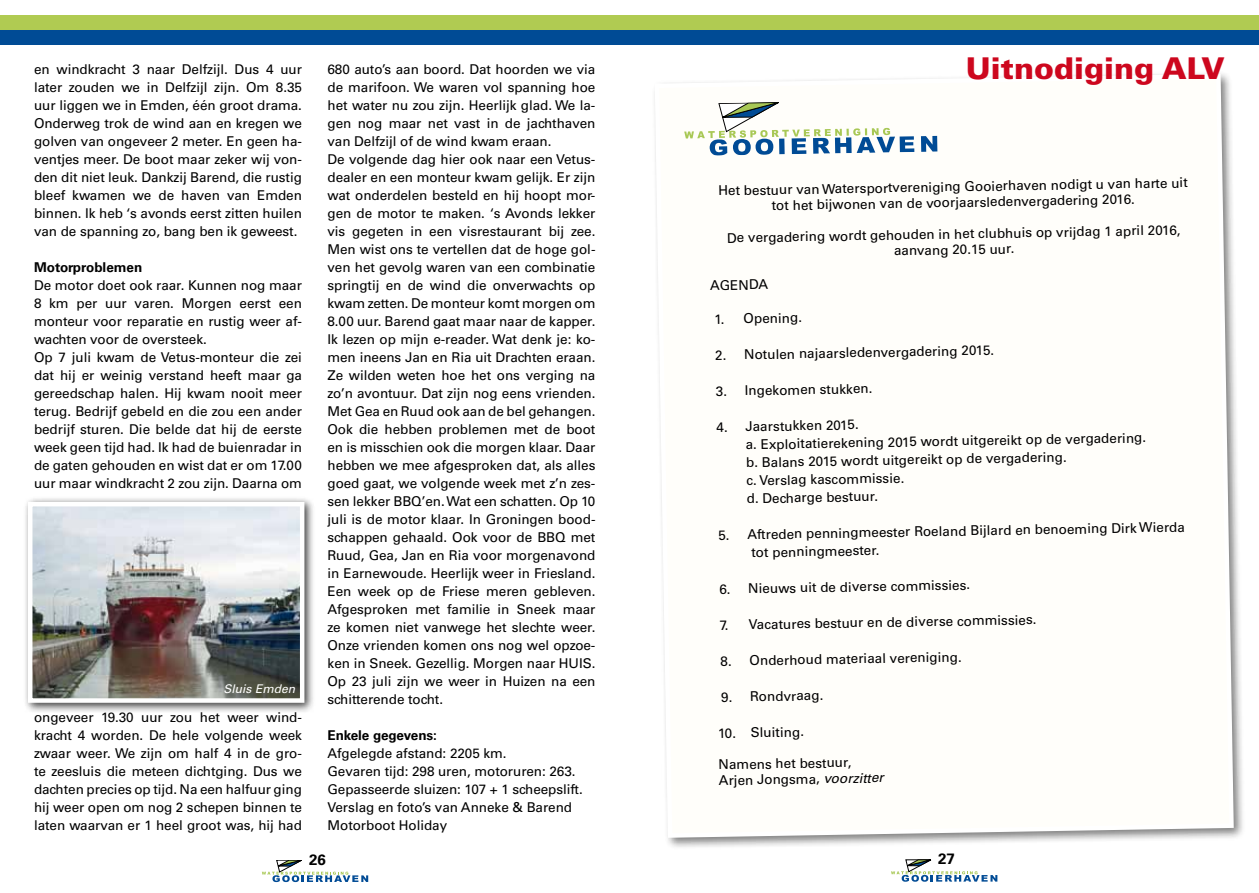
<style>
.page{position:relative;width:1259px;height:893px;background:#fff}
.page>*{position:absolute;margin:0;border:0;box-sizing:border-box;transform-origin:0 0}
.t1{font:900 30px "Univers";color:#cd071e}
.t2{font:700 15px "Univers";color:#000}
.t3{font:13.5px/18px "Univers";letter-spacing:-.005em;color:#000}
.t4{font:700 13.5px "Univers";letter-spacing:-.005em;color:#000}
.t5{font:italic 12px "Univers";color:#fff}
.s1{font-style:italic}
</style>
<div class="page">
<svg style="left:891px;top:859px;width:106px;height:23px"></svg>
<div style="left:0;top:15px;width:1259px;height:15px;background:#b0cb52"></div>
<div style="left:0;top:30px;width:1259px;height:15px;background:#004b95"></div>
<svg style="left:262px;top:860px;width:106px;height:22px"></svg>
<div style="left:651px;top:70px;width:595px;height:780px;background:#000;opacity:.5"></div>
<svg style="left:652px;top:71px;width:584px;height:769px"></svg>
<svg style="left:687px;top:161px;width:521px;height:657px"></svg>
<svg style="left:684px;top:102px;width:230px;height:54px"></svg>
<svg style="left:921px;top:136px;width:16px;height:16px"></svg>
<div style="left:23px;top:497px;width:292px;height:217px;background:#000;opacity:.75"></div>
<img style="left:33px;top:507px;width:266px;height:191px">
<div style="left:28px;top:502px;width:276px;height:201px;border:4px solid #fff"></div>
<p class="t3" style="left:34px;top:60px;width:269px;text-align:justify">en windkracht 3 naar Delfzijl. Dus 4 uur later zouden we in Delfzijl zijn. Om 8.35 uur liggen we in Emden, één groot drama.<br>Onderweg trok de wind aan en kregen we golven van ongeveer 2 meter. En geen ha&shy;ventjes meer. De boot maar zeker wij von&shy;den dit niet leuk. Dankzij Barend, die rustig bleef kwamen we de haven van Emden binnen. Ik heb ‘s avonds eerst zitten huilen van de spanning zo, bang ben ik geweest.</p>
<p class="t4" style="left:34px;top:259px;width:110px">Motorproblemen</p>
<p class="t3" style="left:34px;top:276px;width:269px">De motor doet ook raar. Kunnen nog maar 8 km per uur varen. Morgen eerst een monteur voor reparatie en rustig weer af&shy;wachten voor de oversteek.<br>Op 7 juli kwam de Vetus-monteur die zei dat hij er weinig verstand heeft maar ga gereedschap halen. Hij kwam nooit meer terug. Bedrijf gebeld en die zou een ander bedrijf sturen. Die belde dat hij de eerste week geen tijd had. Ik had de buienradar in de gaten gehouden en wist dat er om 17.00 uur maar windkracht 2 zou zijn. Daarna om</p>
<p class="t5" style="left:224px;top:681px;width:73px">Sluis Emden</p>
<p class="t3" style="left:34px;top:708px;width:269px;text-align:justify">ongeveer 19.30 uur zou het weer wind&shy;kracht 4 worden. De hele volgende week zwaar weer. We zijn om half 4 in de gro&shy;te zeesluis die meteen dichtging. Dus we dachten precies op tijd. Na een halfuur ging hij weer open om nog 2 schepen binnen te laten waarvan er 1 heel groot was, hij had</p>
<p class="t3" style="left:327px;top:60px;width:269px">680 auto’s aan boord. Dat hoorden we via de marifoon. We waren vol spanning hoe het water nu zou zijn. Heerlijk glad. We la&shy;gen nog maar net vast in de jachthaven van Delfzijl of de wind kwam eraan.<br>De volgende dag hier ook naar een Vetus&shy;dealer en een monteur kwam gelijk. Er zijn wat onderdelen besteld en hij hoopt mor&shy;gen de motor te maken. ‘s Avonds lekker vis gegeten in een visrestaurant bij zee.<br>Men wist ons te vertellen dat de hoge gol&shy;ven het gevolg waren van een combinatie springtij en de wind die onverwachts op kwam zetten. De monteur komt morgen om 8.00 uur. Barend gaat maar naar de kapper.<br>Ik lezen op mijn e-reader. Wat denk je: ko&shy;men ineens Jan en Ria uit Drachten eraan.<br>Ze wilden weten hoe het ons verging na zo’n avontuur. Dat zijn nog eens vrienden.<br>Met Gea en Ruud ook aan de bel gehangen.<br>Ook die hebben problemen met de boot en is misschien ook die morgen klaar. Daar hebben we mee afgesproken dat, als alles goed gaat, we volgende week met z’n zes&shy;sen lekker BBQ’en. Wat een schatten. Op 10 juli is de motor klaar. In Groningen bood&shy;schappen gehaald. Ook voor de BBQ met Ruud, Gea, Jan en Ria voor morgenavond in Earnewoude. Heerlijk weer in Friesland.<br>Een week op de Friese meren gebleven.<br>Afgesproken met familie in Sneek maar ze komen niet vanwege het slechte weer.<br>Onze vrienden komen ons nog wel opzoe&shy;ken in Sneek. Gezellig. Morgen naar HUIS.<br>Op 23 juli zijn we weer in Huizen na een schitterende tocht.</p>
<p class="t4" style="left:327px;top:727px;width:111px">Enkele gegevens:</p>
<p class="t3" style="left:327px;top:744px;width:257px">Afgelegde afstand: 2205 km.<br>Gevaren tijd: 298 uren, motoruren: 263.<br>Gepasseerde sluizen: 107 + 1 scheepslift.<br>Verslag en foto’s van Anneke &amp; Barend Motorboot Holiday</p>
<h1 class="t1" style="left:965px;top:49px;width:218px">Uitnodiging ALV</h1>
<p class="t3" style="left:718px;top:183px;width:471px;line-height:15.8px;text-align:center;rotate:-1deg">Het bestuur van Watersportvereniging Gooierhaven nodigt u van harte uit tot het bijwonen van de voorjaarsledenvergadering 2016.</p>
<p class="t3" style="left:727px;top:230px;width:455px;line-height:15.8px;text-align:center;rotate:-1deg">De vergadering wordt gehouden in het clubhuis op vrijdag 1 april 2016, aanvang 20.15 uur.</p>
<p class="t3" style="left:710px;top:276px;width:59px;rotate:-1deg">AGENDA</p>
<p class="t3" style="left:714px;top:310px;width:89px;rotate:-1deg">1. Opening.</p>
<p class="t3" style="left:715px;top:346px;width:281px;rotate:-1deg">2. Notulen najaarsledenvergadering 2015.</p>
<p class="t3" style="left:715px;top:382px;width:158px;rotate:-1deg">3. Ingekomen stukken.</p>
<p class="t3" style="left:745px;top:418px;width:402px;text-indent:-29px;rotate:-1deg">4. Jaarstukken 2015.<br>a. Exploitatierekening 2015 wordt uitgereikt op de vergadering. b. Balans 2015 wordt uitgereikt op de vergadering.<br>c. Verslag kascommissie.<br>d. Decharge bestuur.</p>
<p class="t3" style="left:751px;top:525px;width:435px;text-indent:-33px;rotate:-1deg">5. Aftreden penningmeester Roeland Bijlard en benoeming Dirk Wierda tot penningmeester.</p>
<p class="t3" style="left:719px;top:580px;width:252px;rotate:-1deg">6. Nieuws uit de diverse commissies.</p>
<p class="t3" style="left:719px;top:616px;width:318px;rotate:-1deg">7. Vacatures bestuur en de diverse commissies.</p>
<p class="t3" style="left:720px;top:652px;width:243px;rotate:-1deg">8. Onderhoud materiaal vereniging.</p>
<p class="t3" style="left:721px;top:688px;width:104px;rotate:-1deg">9. Rondvraag.</p>
<p class="t3" style="left:718px;top:724px;width:87px;rotate:-1deg">10. Sluiting.</p>
<p class="t3" style="left:718px;top:757px;width:166px;line-height:15.8px;rotate:-1deg">Namens het bestuur,<br>Arjen Jongsma, <span class="s1">voorzitter</span></p>
<p class="t2" style="left:309px;top:851px;width:18px">26</p>
<p class="t2" style="left:938px;top:850px;width:18px">27</p>
</div>
